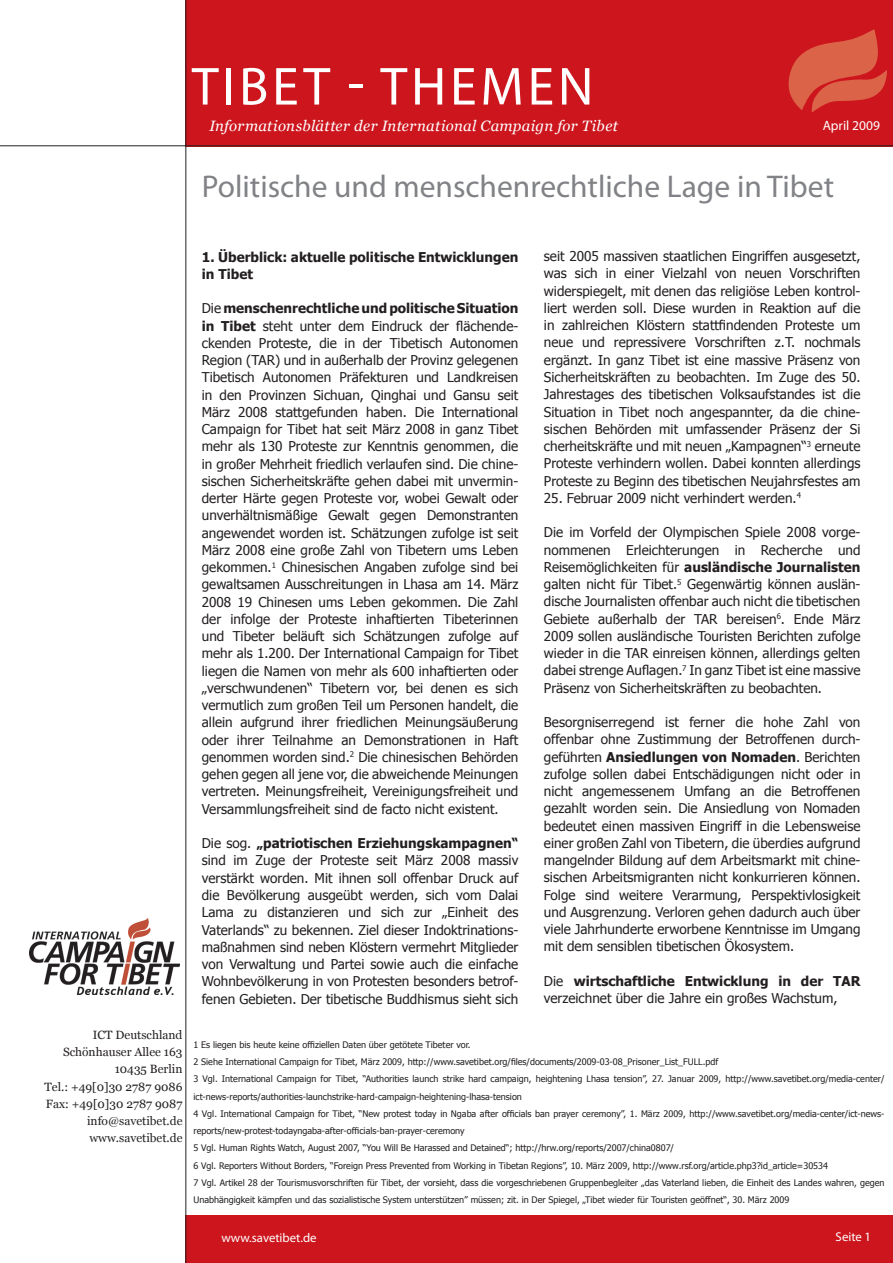
<style>
.page{position:relative;width:893px;height:1263px;background:#fff}
.page>*{position:absolute;margin:0;border:0;box-sizing:border-box;transform-origin:0 0}
.t1{font:54px "Myriad Pro";letter-spacing:.07em;color:#fff}
.t2{font:31.5px "Myriad Pro";color:#808285}
.t3{font:italic 15px "Georgia";letter-spacing:.02em;color:#fff}
.t4{font:13.5px/17.2px "Tahoma";color:#231f20;text-align:justify}
.t5{font:700 13.5px/17.2px "Tahoma";color:#231f20}
.t6{font:13.5px "Myriad Pro";color:#fff}
.t7{font:12.75px "Myriad Pro";color:#fff}
.t8{font:12px/17.2px "Georgia";color:#231f20;text-align:right}
.t9{font:9px/17.2px "Tahoma";color:#231f20}
.s1{font-weight:700}
</style>
<div class="page">
<div style="left:186px;top:0;width:707px;height:146px;background:#cd151d"></div>
<hr style="left:0;top:145px;width:893px;height:1px;background:#231f20">
<div style="left:186px;top:1215px;width:707px;height:48px;background:#cd151d"></div>
<hr style="left:185px;top:0;width:1px;height:1263px;background:#231f20">
<img style="left:30px;top:918px;width:150px;height:77px">
<svg style="left:788px;top:29px;width:99px;height:83px"></svg>
<h1 class="t1" style="left:192px;top:53px;width:403px">Tibet - THEMEN</h1>
<p class="t3" style="left:209px;top:117px;width:410px">Informationsblätter der International Campaign for Tibet</p>
<p class="t6" style="left:823px;top:117px;width:59px">April 2009</p>
<h2 class="t2" style="left:202px;top:167px;width:634px">Politische und menschenrechtliche Lage in Tibet</h2>
<p class="t8" style="left:44px;top:1026px;width:139px">ICT Deutschland<br>Schönhauser Allee 163<br>10435 Berlin<br>Tel.: +49[0]30 2787 9086<br>Fax: +49[0]30 2787 9087 info@savetibet.de www.savetibet.de</p>
<p class="t5" style="left:202px;top:247px;width:318px">1. Überblick: aktuelle politische Entwicklungen in Tibet</p>
<p class="t4" style="left:202px;top:299px;width:318px">Die <span class="s1">menschenrechtliche und politische Situation in Tibet</span> steht unter dem Eindruck der flächende&shy;ckenden Proteste, die in der Tibetisch Autonomen Region (TAR) und in außerhalb der Provinz gelegenen Tibetisch Autonomen Präfekturen und Landkreisen in den Provinzen Sichuan, Qinghai und Gansu seit März 2008 stattgefunden haben. Die International Campaign for Tibet hat seit März 2008 in ganz Tibet mehr als 130 Proteste zur Kenntnis genommen, die in großer Mehrheit friedlich verlaufen sind. Die chine&shy;sischen Sicherheitskräfte gehen dabei mit unvermin&shy;derter Härte gegen Proteste vor, wobei Gewalt oder unverhältnismäßige Gewalt gegen Demonstranten angewendet worden ist. Schätzungen zufolge ist seit März 2008 eine große Zahl von Tibetern ums Leben gekommen.<sup>1</sup> Chinesischen Angaben zufolge sind bei gewaltsamen Ausschreitungen in Lhasa am 14. März 2008 19 Chinesen ums Leben gekommen. Die Zahl der infolge der Proteste inhaftierten Tibeterinnen und Tibeter beläuft sich Schätzungen zufolge auf mehr als 1.200. Der International Campaign for Tibet liegen die Namen von mehr als 600 inhaftierten oder „verschwundenen“ Tibetern vor, bei denen es sich vermutlich zum großen Teil um Personen handelt, die allein aufgrund ihrer friedlichen Meinungsäußerung oder ihrer Teilnahme an Demonstrationen in Haft genommen worden sind.<sup>2</sup> Die chinesischen Behörden gehen gegen all jene vor, die abweichende Meinungen vertreten. Meinungsfreiheit, Vereinigungsfreiheit und Versammlungsfreiheit sind de facto nicht existent.</p>
<p class="t4" style="left:202px;top:834px;width:318px">Die sog. <span class="s1">„patriotischen Erziehungskampagnen“ </span>sind im Zuge der Proteste seit März 2008 massiv verstärkt worden. Mit ihnen soll offenbar Druck auf die Bevölkerung ausgeübt werden, sich vom Dalai Lama zu distanzieren und sich zur „Einheit des Vaterlands“ zu bekennen. Ziel dieser Indoktrinations&shy;maßnahmen sind neben Klöstern vermehrt Mitglieder von Verwaltung und Partei sowie auch die einfache Wohnbevölkerung in von Protesten besonders betrof&shy;fenen Gebieten. Der tibetische Buddhismus sieht sich</p>
<p class="t4" style="left:544px;top:247px;width:318px">seit 2005 massiven staatlichen Eingriffen ausgesetzt, was sich in einer Vielzahl von neuen Vorschriften widerspiegelt, mit denen das religiöse Leben kontrol&shy;liert werden soll. Diese wurden in Reaktion auf die in zahlreichen Klöstern stattfindenden Proteste um neue und repressivere Vorschriften z.T. nochmals ergänzt. In ganz Tibet ist eine massive Präsenz von Sicherheitskräften zu beobachten. Im Zuge des 50.<br>Jahrestages des tibetischen Volksaufstandes ist die Situation in Tibet noch angespannter, da die chine&shy;sischen Behörden mit umfassender Präsenz der Si cherheitskräfte und mit neuen „Kampagnen“<sup>3</sup> erneute Proteste verhindern wollen. Dabei konnten allerdings Proteste zu Beginn des tibetischen Neujahrsfestes am</p>
<p class="t4" style="left:544px;top:489px;width:258px">25. Februar 2009 nicht verhindert werden.<sup>4</sup></p>
<p class="t4" style="left:544px;top:523px;width:318px">Die im Vorfeld der Olympischen Spiele 2008 vorge&shy;nommenen Erleichterungen in Recherche und Reisemöglichkeiten für <span class="s1">ausländische Journalisten </span>galten nicht für Tibet.<sup>5</sup> Gegenwärtig können auslän&shy;dische Journalisten offenbar auch nicht die tibetischen Gebiete außerhalb der TAR bereisen<sup>6</sup>. Ende März 2009 sollen ausländische Touristen Berichten zufolge wieder in die TAR einreisen können, allerdings gelten dabei strenge Auflagen.<sup>7</sup> In ganz Tibet ist eine massive Präsenz von Sicherheitskräften zu beobachten.</p>
<p class="t4" style="left:544px;top:713px;width:318px">Besorgniserregend ist ferner die hohe Zahl von offenbar ohne Zustimmung der Betroffenen durch&shy;geführten <span class="s1">Ansiedlungen von Nomaden</span>. Berichten zufolge sollen dabei Entschädigungen nicht oder in nicht angemessenem Umfang an die Betroffenen gezahlt worden sein. Die Ansiedlung von Nomaden bedeutet einen massiven Eingriff in die Lebensweise einer großen Zahl von Tibetern, die überdies aufgrund mangelnder Bildung auf dem Arbeitsmarkt mit chine&shy;sischen Arbeitsmigranten nicht konkurrieren können.<br>Folge sind weitere Verarmung, Perspektivlosigkeit und Ausgrenzung. Verloren gehen dadurch auch über viele Jahrhunderte erworbene Kenntnisse im Umgang mit dem sensiblen tibetischen Ökosystem.</p>
<p class="t4" style="left:544px;top:972px;width:318px">Die <span class="s1">wirtschaftliche Entwicklung in der TAR </span>verzeichnet über die Jahre ein großes Wachstum,</p>
<p class="t9" style="left:193px;top:1035px;width:692px">1 Es liegen bis heute keine offiziellen Daten über getötete Tibeter vor.<br>2 Siehe International Campaign for Tibet, März 2009, http://www.savetibet.org/files/documents/2009-03-08_Prisoner_List_FULL.pdf<br>3 Vgl. International Campaign for Tibet, “Authorities launch strike hard campaign, heightening Lhasa tension”, 27. Januar 2009, http://www.savetibet.org/media-center/ ict-news-reports/authorities-launchstrike-hard-campaign-heightening-lhasa-tension<br>4 Vgl. International Campaign for Tibet, “New protest today in Ngaba after officials ban prayer ceremony”, 1. März 2009, http://www.savetibet.org/media-center/ict-news&shy;reports/new-protest-todayngaba-after-officials-ban-prayer-ceremony<br>5 Vgl. Human Rights Watch, August 2007, “You Will Be Harassed and Detained“; http://hrw.org/reports/2007/china0807/<br>6 Vgl. Reporters Without Borders, “Foreign Press Prevented from Working in Tibetan Regions”, 10. März 2009, http://www.rsf.org/article.php3?id_article=30534<br>7 Vgl. Artikel 28 der Tourismusvorschriften für Tibet, der vorsieht, dass die vorgeschriebenen Gruppenbegleiter „das Vaterland lieben, die Einheit des Landes wahren, gegen Unabhängigkeit kämpfen und das sozialistische System unterstützen” müssen; zit. in Der Spiegel, „Tibet wieder für Touristen geöffnet“, 30. März 2009</p>
<p class="t7" style="left:221px;top:1230px;width:97px">www.savetibet.de</p>
<p class="t7" style="left:836px;top:1229px;width:37px">Seite 1</p>
</div>
